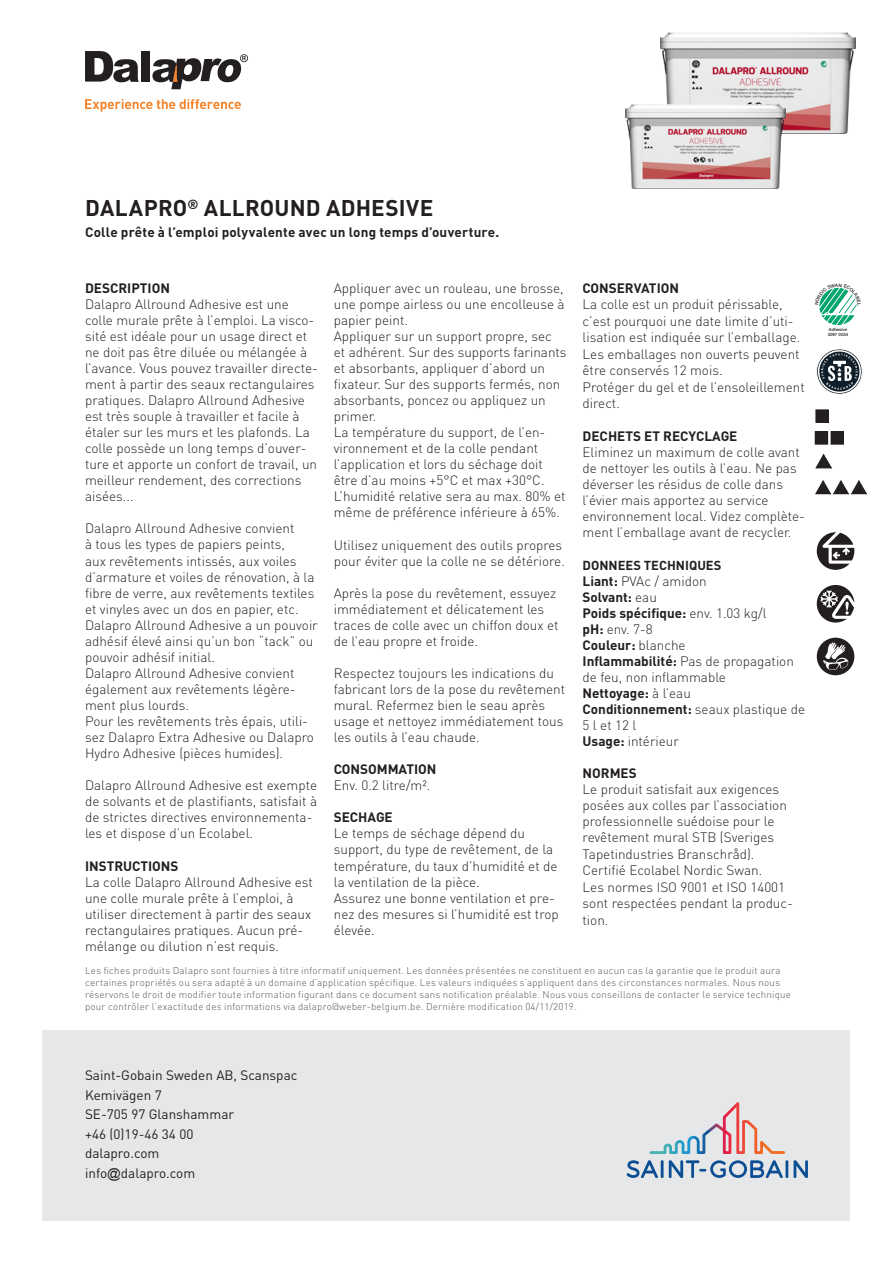
<style>
.page{position:relative;width:893px;height:1263px;background:#fff}
.page>*{position:absolute;margin:0;border:0;box-sizing:border-box;transform-origin:0 0}
.Underrubrik{font:700 22.5px "DIN Pro";letter-spacing:.01em;color:#231f20}
.Bröd{font:300 13.5px/16px "DIN Pro";color:#231f20}
.Bröd-2{font:700 13.5px "DIN Pro";color:#231f20}
.Text{font:13.5px "DIN Pro";color:#231f20}
.Bröd-3{font:700 12.9px "DIN Pro";color:#231f20}
.Bröd-4{font:300 9.75px/11.9px "DIN Pro";letter-spacing:.02em;color:#545557}
.t1{font:500 4.35px/5.2px "Helvetica Neue LT Std";color:#231f20}
.s1{font-weight:700}
.s2{font-weight:300}
.s3{font-family:"Arial"}
</style>
<div class="page">
<div style="left:43px;top:1029px;width:807px;height:191px;background:#e6e7e9"></div>
<svg style="left:627px;top:1160px;width:36px;height:18px"></svg>
<svg style="left:669px;top:1160px;width:114px;height:18px"></svg>
<hr style="left:785px;top:1160px;width:3px;height:18px;background:#0c4e94">
<svg style="left:794px;top:1160px;width:14px;height:18px"></svg>
<svg style="left:650px;top:1102px;width:135px;height:52px"></svg>
<svg style="left:817px;top:585px;width:37px;height:38px"></svg>
<svg style="left:817px;top:532px;width:37px;height:38px"></svg>
<svg style="left:817px;top:638px;width:37px;height:37px"></svg>
<svg style="left:817px;top:349px;width:45px;height:45px"></svg>
<div style="left:831px;top:432px;width:12px;height:12px;background:#231f20"></div>
<div style="left:831px;top:431px;width:13px;height:13px;border:1px solid #231f20"></div>
<svg style="left:815px;top:453px;width:17px;height:16px"></svg>
<div style="left:815px;top:432px;width:13px;height:12px;background:#231f20"></div>
<div style="left:815px;top:431px;width:13px;height:13px;border:1px solid #231f20"></div>
<div style="left:816px;top:410px;width:12px;height:12px;background:#231f20"></div>
<div style="left:815px;top:409px;width:14px;height:14px;border:1px solid #231f20"></div>
<svg style="left:815px;top:480px;width:52px;height:15px"></svg>
<img style="left:660px;top:33px;width:195px;height:101px">
<img style="left:625px;top:105px;width:161px;height:83px">
<svg style="left:85px;top:99px;width:156px;height:13px"></svg>
<svg style="left:85px;top:51px;width:54px;height:31px"></svg>
<div style="left:141px;top:51px;width:8px;height:31px;background:#231f20"></div>
<svg style="left:152px;top:54px;width:96px;height:35px"></svg>
<svg style="left:819px;top:287px;width:38px;height:38px"></svg>
<p class="Underrubrik" style="left:85px;top:193px;width:350px">DALAPRO<sup>®</sup> ALLROUND ADHESIVE</p>
<p class="Bröd-2" style="left:85px;top:223px;width:416px">Colle prête à l’emploi polyvalente avec un long temps d’ouverture.</p>
<p class="Bröd-2" style="left:85px;top:279px;width:86px">DESCRIPTION</p>
<p class="Bröd" style="left:85px;top:295px;width:234px">Dalapro Allround Adhesive est une colle murale prête à l’emploi. La visco&shy;sité est idéale pour un usage direct et ne doit pas être diluée ou mélangée à l’avance. Vous pouvez travailler directe&shy;ment à partir des seaux rectangulaires pratiques. Dalapro Allround Adhesive est très souple à travailler et facile à étaler sur les murs et les plafonds. La colle possède un long temps d’ouver&shy;ture et apporte un confort de travail, un meilleur rendement, des corrections aisées...</p>
<p class="Bröd" style="left:85px;top:520px;width:231px">Dalapro Allround Adhesive convient<br>à tous les types de papiers peints,<br>aux revêtements intissés, aux voiles d’armature et voiles de rénovation, à la fibre de verre, aux revêtements textiles et vinyles avec un dos en papier, etc.</p>
<p class="Bröd" style="left:85px;top:616px;width:234px">Dalapro Allround Adhesive a un pouvoir adhésif élevé ainsi qu’un bon “tack” ou pouvoir adhésif initial.</p>
<p class="Bröd" style="left:85px;top:664px;width:212px;text-align:justify">Dalapro Allround Adhesive convient également aux revêtements légère&shy;ment plus lourds.</p>
<p class="Bröd" style="left:85px;top:713px;width:230px">Pour les revêtements très épais, utili&shy;sez Dalapro Extra Adhesive ou Dalapro<br>Hydro Adhesive (pièces humides).</p>
<p class="Bröd" style="left:85px;top:777px;width:234px">Dalapro Allround Adhesive est exempte de solvants et de plastifiants, satisfait à de strictes directives environnementa&shy;les et dispose d’un Ecolabel.</p>
<p class="Bröd-2" style="left:85px;top:856px;width:95px">INSTRUCTIONS</p>
<p class="Bröd" style="left:85px;top:873px;width:229px">La colle Dalapro Allround Adhesive est une colle murale prête à l’emploi, à utiliser directement à partir des seaux rectangulaires pratiques. Aucun pré&shy;mélange ou dilution n’est requis.</p>
<p class="Bröd" style="left:334px;top:279px;width:232px;text-align:justify">Appliquer avec un rouleau, une brosse, une pompe airless ou une encolleuse à papier peint.</p>
<p class="Bröd" style="left:334px;top:327px;width:234px">Appliquer sur un support propre, sec et adhérent. Sur des supports farinants et absorbants, appliquer d’abord un fixateur. Sur des supports fermés, non absorbants, poncez ou appliquez un primer.</p>
<p class="Bröd" style="left:334px;top:424px;width:233px">La température du support, de l’en&shy;vironnement et de la colle pendant l’application et lors du séchage doit être d’au moins +5°C et max +30°C.<br>L’humidité relative sera au max. 80% et même de préférence inférieure à 65%.</p>
<p class="Bröd" style="left:334px;top:536px;width:233px">Utilisez uniquement des outils propres pour éviter que la colle ne se détériore.</p>
<p class="Bröd" style="left:334px;top:584px;width:226px">Après la pose du revêtement, essuyez immédiatement et délicatement les traces de colle avec un chiffon doux et de l’eau propre et froide.</p>
<p class="Bröd" style="left:334px;top:664px;width:233px">Respectez toujours les indications du fabricant lors de la pose du revêtement mural. Refermez bien le seau après usage et nettoyez immédiatement tous les outils à l’eau chaude.</p>
<p class="Bröd-2" style="left:334px;top:760px;width:104px">CONSOMMATION</p>
<p class="Bröd" style="left:334px;top:777px;width:98px">Env. 0.2 litre/m².</p>
<p class="Bröd-2" style="left:334px;top:808px;width:61px">SECHAGE</p>
<p class="Bröd" style="left:334px;top:825px;width:225px">Le temps de séchage dépend du support, du type de revêtement, de la température, du taux d’humidité et de la ventilation de la pièce.</p>
<p class="Bröd" style="left:334px;top:889px;width:227px">Assurez une bonne ventilation et pre&shy;nez des mesures si l’humidité est trop élevée.</p>
<p class="Bröd-2" style="left:583px;top:279px;width:98px">CONSERVATION</p>
<p class="Bröd" style="left:583px;top:295px;width:219px;line-height:16.5px">La colle est un produit périssable, c’est pourquoi une date limite d’uti&shy;lisation est indiquée sur l’emballage.<br>Les emballages non ouverts peuvent être conservés 12 mois.</p>
<p class="Bröd" style="left:583px;top:378px;width:224px;line-height:16.5px">Protéger du gel et de l’ensoleillement direct.</p>
<p class="Bröd-2" style="left:583px;top:427px;width:156px">DECHETS ET RECYCLAGE</p>
<p class="Bröd" style="left:583px;top:444px;width:224px">Eliminez un maximum de colle avant de nettoyer les outils à l’eau. Ne pas déverser les résidus de colle dans l’évier mais apportez au service environnement local. Videz complète&shy;ment l’emballage avant de recycler.</p>
<p class="Bröd-3" style="left:583px;top:556px;width:140px">DONNEES TECHNIQUES</p>
<p class="Bröd" style="left:583px;top:572px;width:126px"><span class="s1">Liant:</span> PVAc / amidon</p>
<p class="Bröd-2" style="left:583px;top:588px;width:76px">Solvant: <span class="s2">eau</span></p>
<p class="Bröd-2" style="left:583px;top:604px;width:186px">Poids spécifique: <span class="s2">env. 1.03 kg/l</span></p>
<p class="Bröd" style="left:583px;top:620px;width:72px"><span class="s1">pH:</span> env. 7-8</p>
<p class="Bröd-2" style="left:583px;top:636px;width:105px">Couleur: <span class="s2">blanche</span></p>
<p class="Bröd" style="left:583px;top:652px;width:213px"><span class="s1">Inflammabilité:</span> Pas de propagation de feu, non inflammable</p>
<p class="Bröd-2" style="left:583px;top:684px;width:110px">Nettoyage: <span class="s2">à l’eau</span></p>
<p class="Bröd" style="left:583px;top:700px;width:224px"><span class="s1">Conditionnement:</span> seaux plastique de<br>5 l et 12 l</p>
<p class="Bröd" style="left:583px;top:733px;width:98px"><span class="s1">Usage:</span> intérieur</p>
<p class="Bröd-2" style="left:583px;top:764px;width:56px">NORMES</p>
<p class="Bröd" style="left:583px;top:781px;width:206px">Le produit satisfait aux exigences posées aux colles par l’association professionnelle suédoise pour le revêtement mural STB (Sveriges Tapetindustries Branschråd).</p>
<p class="Bröd" style="left:583px;top:861px;width:181px">Certifié Ecolabel Nordic Swan.</p>
<p class="Bröd" style="left:583px;top:878px;width:212px;line-height:16.5px">Les normes ISO 9001 et ISO 14001 sont respectées pendant la produc&shy;tion.</p>
<p class="Bröd-4" style="left:85px;top:964px;width:707px">Les fiches produits Dalapro sont fournies à titre informatif uniquement. Les données présentées ne constituent en aucun cas la garantie que le produit aura certaines propriétés ou sera adapté à un domaine d’application spécifique. Les valeurs indiquées s’appliquent dans des circonstances normales. Nous nous réservons le droit de modifier toute information figurant dans ce document sans notification préalable. Nous vous conseillons de contacter le service technique pour contrôler l’exactitude des informations via dalapro@weber-belgium.be. Dernière modification 04/11/2019.</p>
<p class="Text" style="left:85px;top:1066px;width:214px">Saint-Gobain Sweden AB, Scanspac</p>
<p class="Text" style="left:85px;top:1086px;width:78px">Kemivägen 7</p>
<p class="Text" style="left:85px;top:1105px;width:151px">SE-705 97 Glanshammar</p>
<p class="Text" style="left:85px;top:1125px;width:110px">+46 (0)19-46 34 00</p>
<p class="Text" style="left:85px;top:1144px;width:76px">dalapro.com</p>
<p class="Text" style="left:85px;top:1164px;width:112px">info<span class="s3">@</span>dalapro.com</p>
<p class="t1" style="left:828px;top:327px;width:22px">Adhesive<br>3097 0034</p>
</div>
